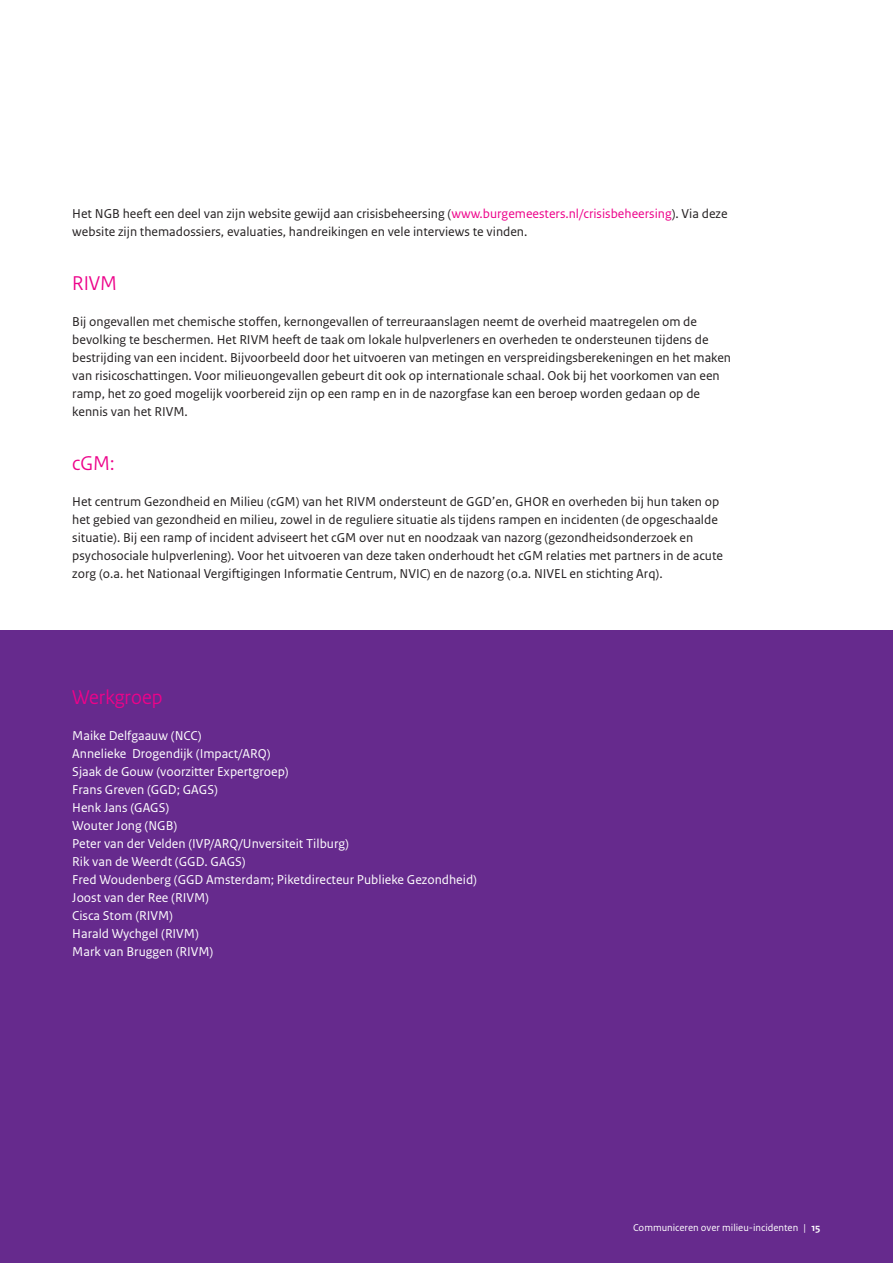
<style>
.page{position:relative;width:893px;height:1263px;background:#fff}
.page>*{position:absolute;margin:0;border:0;box-sizing:border-box;transform-origin:0 0}
._05_RIVM_Paragraafko{font:21px "Rijksoverheid Sans Heading";color:#ed028a}
._10_RIVM_Broodtekst{font:13.5px/18px "Rijksoverheid Sans Text";color:#231f20}
._10_RIVM_Broodtekst-2{font:13.5px "Rijksoverheid Sans Text";color:#fff}
._02_RIVM_Subtitel_om{font:10.5px "Rijksoverheid Sans Text";color:#fff}
.s1{color:#ed028a}
.s2{font-weight:700}
</style>
<div class="page">
<div style="left:1px;top:631px;width:892px;height:632px;background:#662a8d"></div>
<p class="_10_RIVM_Broodtekst" style="left:72px;top:205px;width:657px">Het NGB heeft een deel van zijn website gewijd aan crisisbeheersing (<span class="s1">www.burgemeesters.nl/crisisbeheersing</span>). Via deze website zijn themadossiers, evaluaties, handreikingen en vele interviews te vinden.</p>
<p class="_05_RIVM_Paragraafko" style="left:72px;top:271px;width:46px">RIVM</p>
<p class="_10_RIVM_Broodtekst" style="left:72px;top:313px;width:660px">Bij ongevallen met chemische stoffen, kernongevallen of terreuraanslagen neemt de overheid maatregelen om de bevolking te beschermen. Het RIVM heeft de taak om lokale hulpverleners en overheden te ondersteunen tijdens de bestrijding van een incident. Bijvoorbeeld door het uitvoeren van metingen en verspreidingsberekeningen en het maken van risicoschattingen. Voor milieuongevallen gebeurt dit ook op internationale schaal. Ook bij het voorkomen van een ramp, het zo goed mogelijk voorbereid zijn op een ramp en in de nazorgfase kan een beroep worden gedaan op de kennis van het RIVM.</p>
<p class="_05_RIVM_Paragraafko" style="left:72px;top:451px;width:44px">cGM:</p>
<p class="_10_RIVM_Broodtekst" style="left:72px;top:493px;width:652px">Het centrum Gezondheid en Milieu (cGM) van het RIVM ondersteunt de GGD’en, GHOR en overheden bij hun taken op het gebied van gezondheid en milieu, zowel in de reguliere situatie als tijdens rampen en incidenten (de opgeschaalde situatie). Bij een ramp of incident adviseert het cGM over nut en noodzaak van nazorg (gezondheidsonderzoek en psychosociale hulpverlening). Voor het uitvoeren van deze taken onderhoudt het cGM relaties met partners in de acute zorg (o.a. het Nationaal Vergiftigingen Informatie Centrum, NVIC) en de nazorg (o.a. NIVEL en stichting Arq).</p>
<p class="_05_RIVM_Paragraafko" style="left:72px;top:685px;width:92px">Werkgroep</p>
<p class="_10_RIVM_Broodtekst-2" style="left:72px;top:728px;width:131px">Maike Delfgaauw (NCC)</p>
<p class="_10_RIVM_Broodtekst-2" style="left:72px;top:746px;width:200px">Annelieke Drogendijk (Impact/ARQ)</p>
<p class="_10_RIVM_Broodtekst-2" style="left:72px;top:764px;width:218px">Sjaak de Gouw (voorzitter Expertgroep)</p>
<p class="_10_RIVM_Broodtekst-2" style="left:72px;top:782px;width:147px">Frans Greven (GGD; GAGS)</p>
<p class="_10_RIVM_Broodtekst-2" style="left:72px;top:800px;width:99px">Henk Jans (GAGS)</p>
<p class="_10_RIVM_Broodtekst-2" style="left:72px;top:818px;width:107px">Wouter Jong (NGB)</p>
<p class="_10_RIVM_Broodtekst-2" style="left:72px;top:836px;width:278px">Peter van der Velden (IVP/ARQ/Unversiteit Tilburg)</p>
<p class="_10_RIVM_Broodtekst-2" style="left:72px;top:854px;width:175px">Rik van de Weerdt (GGD. GAGS)</p>
<p class="_10_RIVM_Broodtekst-2" style="left:72px;top:872px;width:406px">Fred Woudenberg (GGD Amsterdam; Piketdirecteur Publieke Gezondheid)</p>
<p class="_10_RIVM_Broodtekst-2" style="left:72px;top:890px;width:138px">Joost van der Ree (RIVM)</p>
<p class="_10_RIVM_Broodtekst-2" style="left:72px;top:908px;width:102px">Cisca Stom (RIVM)</p>
<p class="_10_RIVM_Broodtekst-2" style="left:72px;top:926px;width:128px">Harald Wychgel (RIVM)</p>
<p class="_10_RIVM_Broodtekst-2" style="left:72px;top:944px;width:143px">Mark van Bruggen (RIVM)</p>
<p class="_02_RIVM_Subtitel_om" style="left:633px;top:1221px;width:189px">Communiceren over milieu-incidenten | <span class="s2">15</span></p>
</div>
